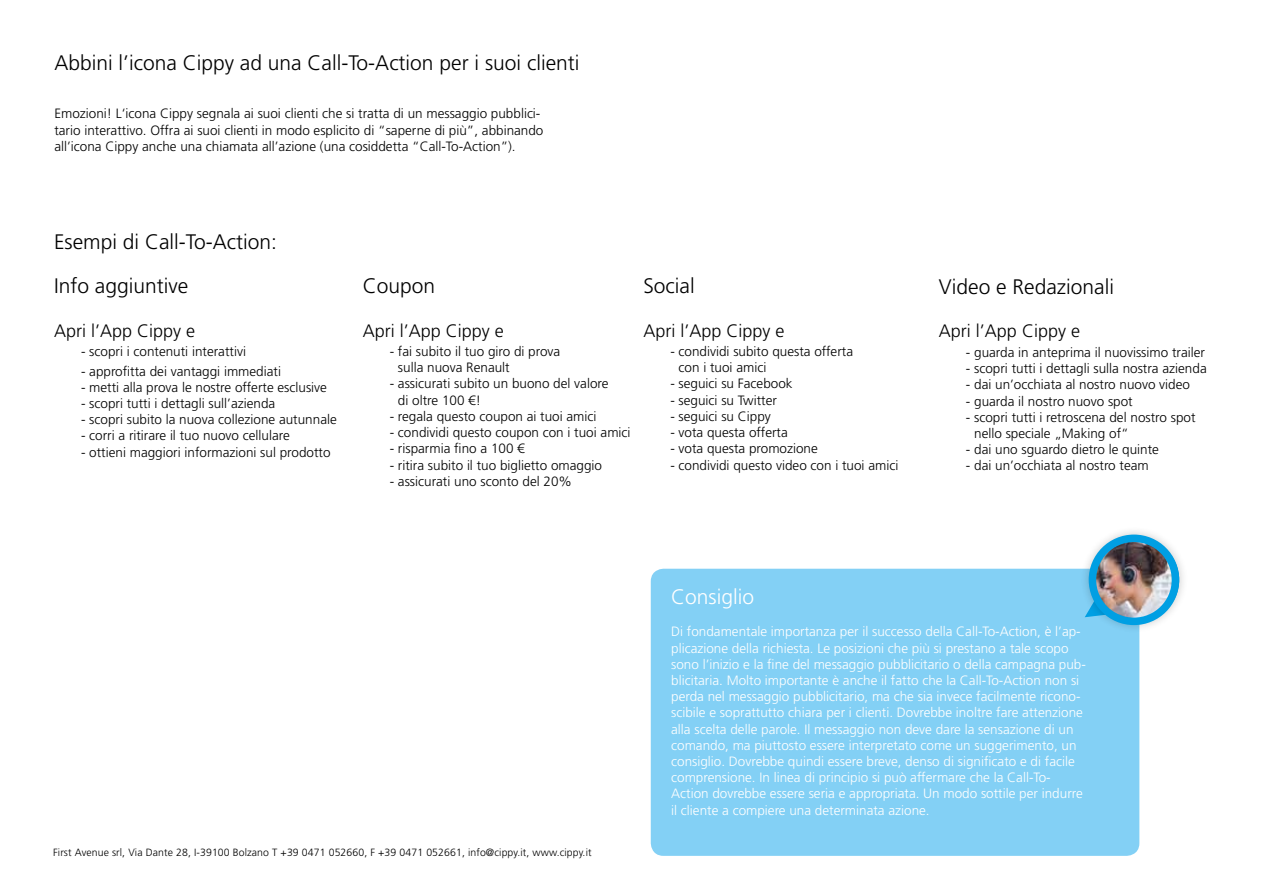
<style>
.page{position:relative;width:1263px;height:893px;background:#fff}
.page>*{position:absolute;margin:0;border:0;box-sizing:border-box;transform-origin:0 0}
.t1{font:300 21px "Frutiger LT Std";color:#000}
.t2{font:300 21px "Frutiger LT Std";color:#fff}
.t3{font:300 18px "Frutiger LT Std";color:#000}
.t4{font:300 13.5px/16.2px "Frutiger LT Std";color:#000}
.t5{font:300 13.5px/16.2px "Frutiger LT Std";color:#fff}
.t6{font:300 10.5px "Frutiger LT Std";letter-spacing:.01em;color:#000}
</style>
<div class="page">
<div style="left:651px;top:569px;width:488px;height:287px;background:#83d0f5;border-radius:13px"></div>
<div style="left:1080px;top:526px;width:108px;height:108px;background:#000;opacity:.2"></div>
<img style="left:1092px;top:538px;width:83px;height:83px;border-radius:42px">
<div style="left:1089px;top:535px;width:90px;height:90px;border:8px solid #009fe3;border-radius:50%"></div>
<h1 class="t1" style="left:54px;top:51px;width:527px">Abbini l’icona Cippy ad una Call-To-Action per i suoi clienti</h1>
<p class="t4" style="left:54px;top:106px;width:491px">Emozioni! L‘icona Cippy segnala ai suoi clienti che si tratta di un messaggio pubblici&shy;tario interattivo. Offra ai suoi clienti in modo esplicito di “saperne di più”, abbinando all’icona Cippy anche una chiamata all’azione (una cosiddetta “Call-To-Action”).</p>
<h1 class="t1" style="left:54px;top:230px;width:224px">Esempi di Call-To-Action:</h1>
<h1 class="t1" style="left:54px;top:274px;width:136px">Info aggiuntive</h1>
<h2 class="t3" style="left:54px;top:320px;width:143px">Apri l’App Cippy e</h2>
<p class="t4" style="left:81px;top:343px;width:166px">- scopri i contenuti interattivi</p>
<p class="t4" style="left:81px;top:363px;width:202px">- approfitta dei vantaggi immediati</p>
<p class="t4" style="left:81px;top:379px;width:247px">- metti alla prova le nostre offerte esclusive</p>
<p class="t4" style="left:81px;top:395px;width:196px">- scopri tutti i dettagli sull’azienda</p>
<p class="t4" style="left:81px;top:412px;width:257px">- scopri subito la nuova collezione autunnale</p>
<p class="t4" style="left:81px;top:428px;width:210px">- corri a ritirare il tuo nuovo cellulare</p>
<p class="t4" style="left:81px;top:444px;width:251px">- ottieni maggiori informazioni sul prodotto</p>
<h1 class="t1" style="left:363px;top:274px;width:74px">Coupon</h1>
<h2 class="t3" style="left:363px;top:320px;width:143px">Apri l’App Cippy e</h2>
<p class="t4" style="left:398px;top:343px;width:164px;text-indent:-8px">- fai subito il tuo giro di prova sulla nuova Renault</p>
<p class="t4" style="left:398px;top:376px;width:212px;text-indent:-8px">- assicurati subito un buono del valore di oltre 100 €!</p>
<p class="t4" style="left:390px;top:408px;width:208px">- regala questo coupon ai tuoi amici</p>
<p class="t4" style="left:390px;top:424px;width:242px">- condividi questo coupon con i tuoi amici</p>
<p class="t4" style="left:390px;top:441px;width:137px">- risparmia fino a 100 €</p>
<p class="t4" style="left:390px;top:457px;width:214px">- ritira subito il tuo biglietto omaggio</p>
<p class="t4" style="left:390px;top:473px;width:184px">- assicurati uno sconto del 20%</p>
<h1 class="t1" style="left:643px;top:274px;width:53px">Social</h1>
<h2 class="t3" style="left:643px;top:320px;width:143px">Apri l’App Cippy e</h2>
<p class="t4" style="left:679px;top:343px;width:176px;text-indent:-8px">- condividi subito questa offerta con i tuoi amici</p>
<p class="t4" style="left:670px;top:376px;width:124px">- seguici su Facebook</p>
<p class="t4" style="left:670px;top:392px;width:108px">- seguici su Twitter</p>
<p class="t4" style="left:670px;top:408px;width:102px">- seguici su Cippy</p>
<p class="t4" style="left:670px;top:424px;width:119px">- vota questa offerta</p>
<p class="t4" style="left:670px;top:441px;width:149px">- vota questa promozione</p>
<p class="t4" style="left:670px;top:457px;width:230px">- condividi questo video con i tuoi amici</p>
<h1 class="t1" style="left:939px;top:275px;width:177px">Video e Redazionali</h1>
<h2 class="t3" style="left:939px;top:321px;width:143px">Apri l’App Cippy e</h2>
<p class="t4" style="left:966px;top:344px;width:241px">- guarda in anteprima il nuovissimo trailer</p>
<p class="t4" style="left:966px;top:361px;width:242px">- scopri tutti i dettagli sulla nostra azienda</p>
<p class="t4" style="left:966px;top:377px;width:226px">- dai un’occhiata al nostro nuovo video</p>
<p class="t4" style="left:966px;top:393px;width:168px">- guarda il nostro nuovo spot</p>
<p class="t4" style="left:974px;top:409px;width:223px;text-indent:-8px">- scopri tutti i retroscena del nostro spot nello speciale „Making of“</p>
<p class="t4" style="left:966px;top:442px;width:195px">- dai uno sguardo dietro le quinte</p>
<p class="t4" style="left:966px;top:458px;width:184px">- dai un’occhiata al nostro team</p>
<p class="t6" style="left:53px;top:846px;width:540px">First Avenue srl, Via Dante 28, I-39100 Bolzano T +39 0471 052660, F +39 0471 052661, info@cippy.it, www.cippy.it</p>
<h1 class="t2" style="left:671px;top:585px;width:84px">Consiglio</h1>
<p class="t5" style="left:671px;top:624px;width:416px">Di fondamentale importanza per il successo della Call-To-Action, è l’ap&shy;plicazione della richiesta. Le posizioni che più si prestano a tale scopo sono l’inizio e la fine del messaggio pubblicitario o della campagna pub&shy;blicitaria. Molto importante è anche il fatto che la Call-To-Action non si perda nel messaggio pubblicitario, ma che sia invece facilmente ricono&shy;scibile e soprattutto chiara per i clienti. Dovrebbe inoltre fare attenzione alla scelta delle parole. Il messaggio non deve dare la sensazione di un comando, ma piuttosto essere interpretato come un suggerimento, un consiglio. Dovrebbe quindi essere breve, denso di significato e di facile comprensione. In linea di principio si può affermare che la Call-To-Action dovrebbe essere seria e appropriata. Un modo sottile per indurre il cliente a compiere una determinata azione.</p>
</div>
